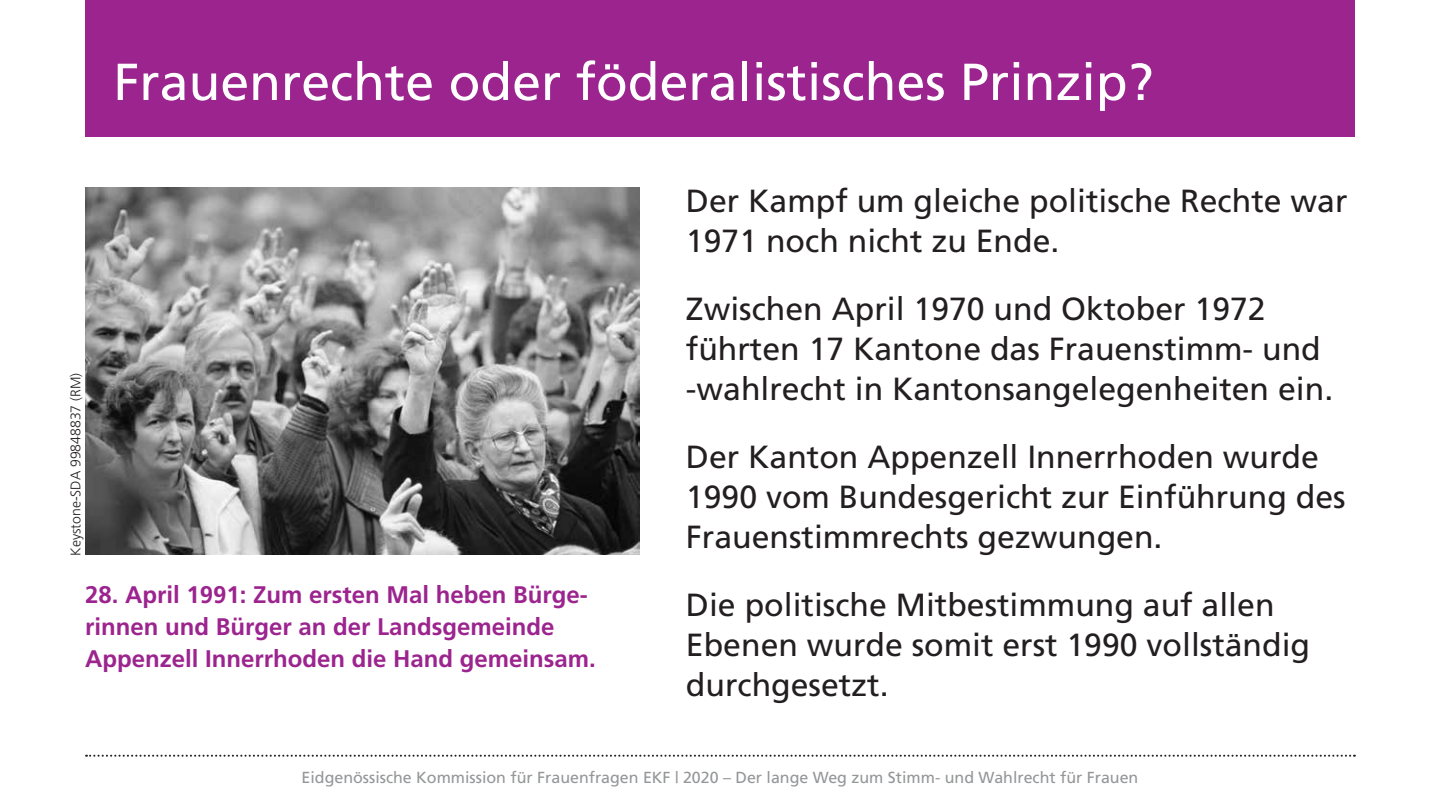
<style>
.page{position:relative;width:1440px;height:811px;background:#fff}
.page>*{position:absolute;margin:0;border:0;box-sizing:border-box;transform-origin:0 0}
.t1{font:52px "Frutiger";color:#fff}
.t2{font:32px/40px "Frutiger";color:#231f20}
.t3{font:700 24px/32px "Frutiger";color:#9c248f}
.t4{font:16px "Frutiger";color:#949698}
.t5{font:300 14px "Frutiger";color:#231f20}
</style>
<div class="page">
<svg style="left:86px;top:754px;width:1269px;height:2px"></svg>
<div style="left:85px;top:0;width:1270px;height:136px;background:#9c248f"></div>
<img style="left:85px;top:187px;width:554px;height:367px">
<h1 class="t1" style="left:113px;top:51px;width:1042px">Frauenrechte oder föderalistisches Prinzip?</h1>
<p class="t5" style="left:68px;top:556px;width:184px;rotate:-90deg">Keystone-SDA 99848837 (RM)</p>
<p class="t3" style="left:85px;top:578px;width:512px">28. April 1991: Zum ersten Mal heben Bürge&shy;rinnen und Bürger an der Landsgemeinde<br>Appenzell Innerrhoden die Hand gemeinsam.</p>
<p class="t2" style="left:686px;top:181px;width:663px">Der Kampf um gleiche politische Rechte war<br>1971 noch nicht zu Ende.</p>
<p class="t2" style="left:686px;top:289px;width:649px">Zwischen April 1970 und Oktober 1972 führten 17 Kantone das Frauenstimm- und -wahlrecht in Kantonsangelegenheiten ein.</p>
<p class="t2" style="left:686px;top:437px;width:661px">Der Kanton Appenzell Innerrhoden wurde<br>1990 vom Bundesgericht zur Einführung des<br>Frauenstimmrechts gezwungen.</p>
<p class="t2" style="left:686px;top:585px;width:626px">Die politische Mitbestimmung auf allen<br>Ebenen wurde somit erst 1990 vollständig durchgesetzt.</p>
<p class="t4" style="left:302px;top:768px;width:838px">Eidgenössische Kommission für Frauenfragen EKF | 2020 – Der lange Weg zum Stimm- und Wahlrecht für Frauen</p>
</div>
